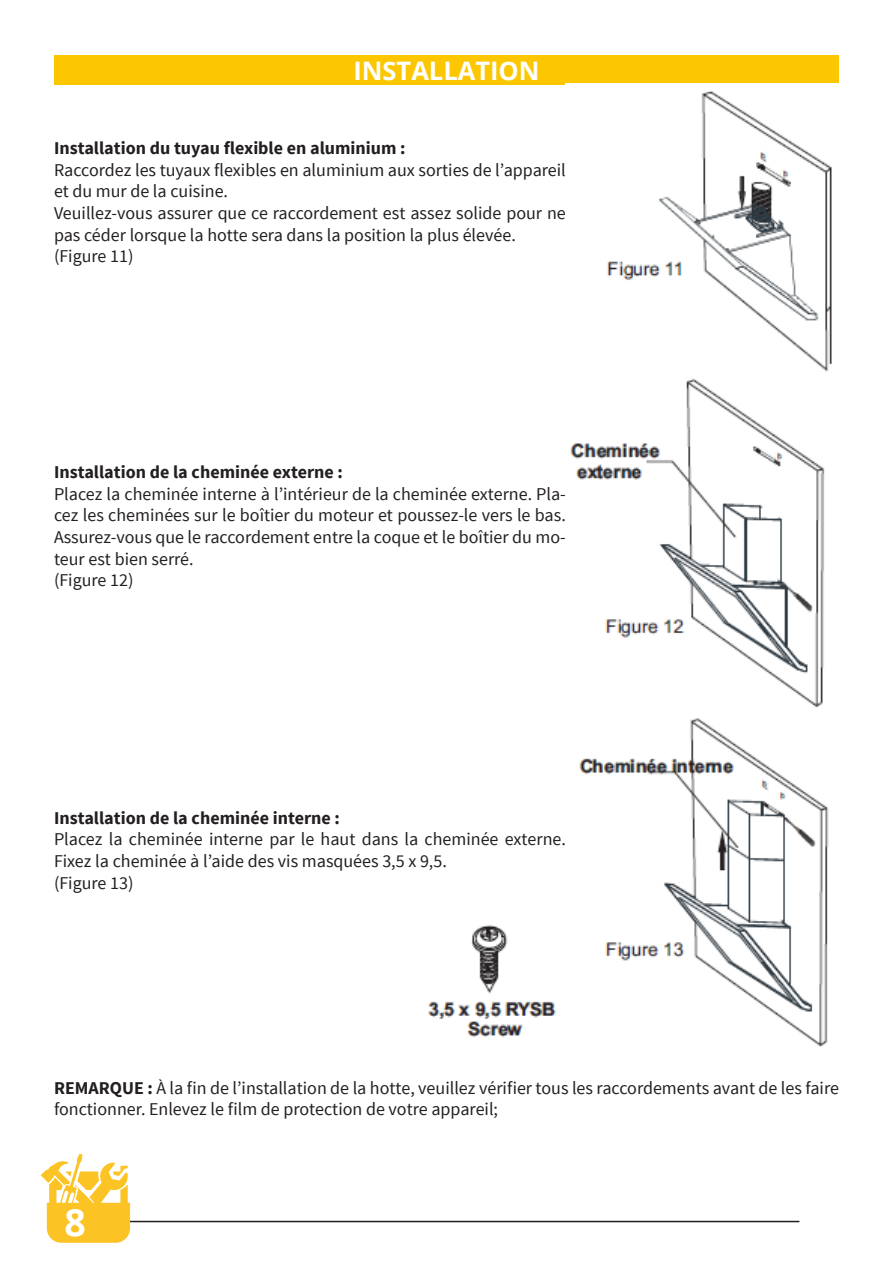
<style>
.page{position:relative;width:893px;height:1263px;background:#fff}
.page>*{position:absolute;margin:0;border:0;box-sizing:border-box;transform-origin:0 0}
.t1{font:700 37.5px "Open Sans";color:#fff}
.t2{font:700 25.5px "Open Sans";color:#fff}
.t3{font:18px/21.6px "Source Sans Pro";color:#231f20}
.t4{font:700 18px "Source Sans Pro";color:#231f20}
.s1{font-weight:700}
</style>
<div class="page">
<div style="left:54px;top:55px;width:785px;height:30px;background:#fcc700"></div>
<img style="left:566px;top:84px;width:273px;height:963px">
<img style="left:428px;top:925px;width:128px;height:112px">
<hr style="left:86px;top:1221px;width:713px;height:1px;background:#231f20">
<svg style="left:41px;top:1154px;width:89px;height:89px"></svg>
<p class="t2" style="left:353px;top:53px;width:188px">INSTALLATION</p>
<p class="t4" style="left:54px;top:137px;width:353px">Installation du tuyau flexible en aluminium :</p>
<p class="t3" style="left:54px;top:159px;width:513px">Raccordez les tuyaux flexibles en aluminium aux sorties de l’appareil et du mur de la cuisine.</p>
<p class="t3" style="left:54px;top:202px;width:513px">Veuillez-vous assurer que ce raccordement est assez solide pour ne pas céder lorsque la hotte sera dans la position la plus élevée.</p>
<p class="t3" style="left:54px;top:246px;width:81px">(Figure 11)</p>
<p class="t4" style="left:54px;top:461px;width:290px">Installation de la cheminée externe :</p>
<p class="t3" style="left:54px;top:483px;width:513px;text-align:justify">Placez la cheminée interne à l’intérieur de la cheminée externe. Pla&shy;cez les cheminées sur le boîtier du moteur et poussez-le vers le bas.<br>Assurez-vous que le raccordement entre la coque et le boîtier du mo&shy;teur est bien serré.</p>
<p class="t3" style="left:54px;top:570px;width:81px">(Figure 12)</p>
<p class="t4" style="left:54px;top:806px;width:287px">Installation de la cheminée interne :</p>
<p class="t3" style="left:54px;top:829px;width:513px">Placez la cheminée interne par le haut dans la cheminée externe.<br>Fixez la cheminée à l’aide des vis masquées 3,5 x 9,5.</p>
<p class="t3" style="left:54px;top:872px;width:81px">(Figure 13)</p>
<p class="t3" style="left:54px;top:1077px;width:786px"><span class="s1">REMARQUE :</span> À la fin de l’installation de la hotte, veuillez vérifier tous les raccordements avant de les faire fonctionner. Enlevez le film de protection de votre appareil;</p>
<h1 class="t1" style="left:65px;top:1196px;width:23px">8</h1>
</div>
